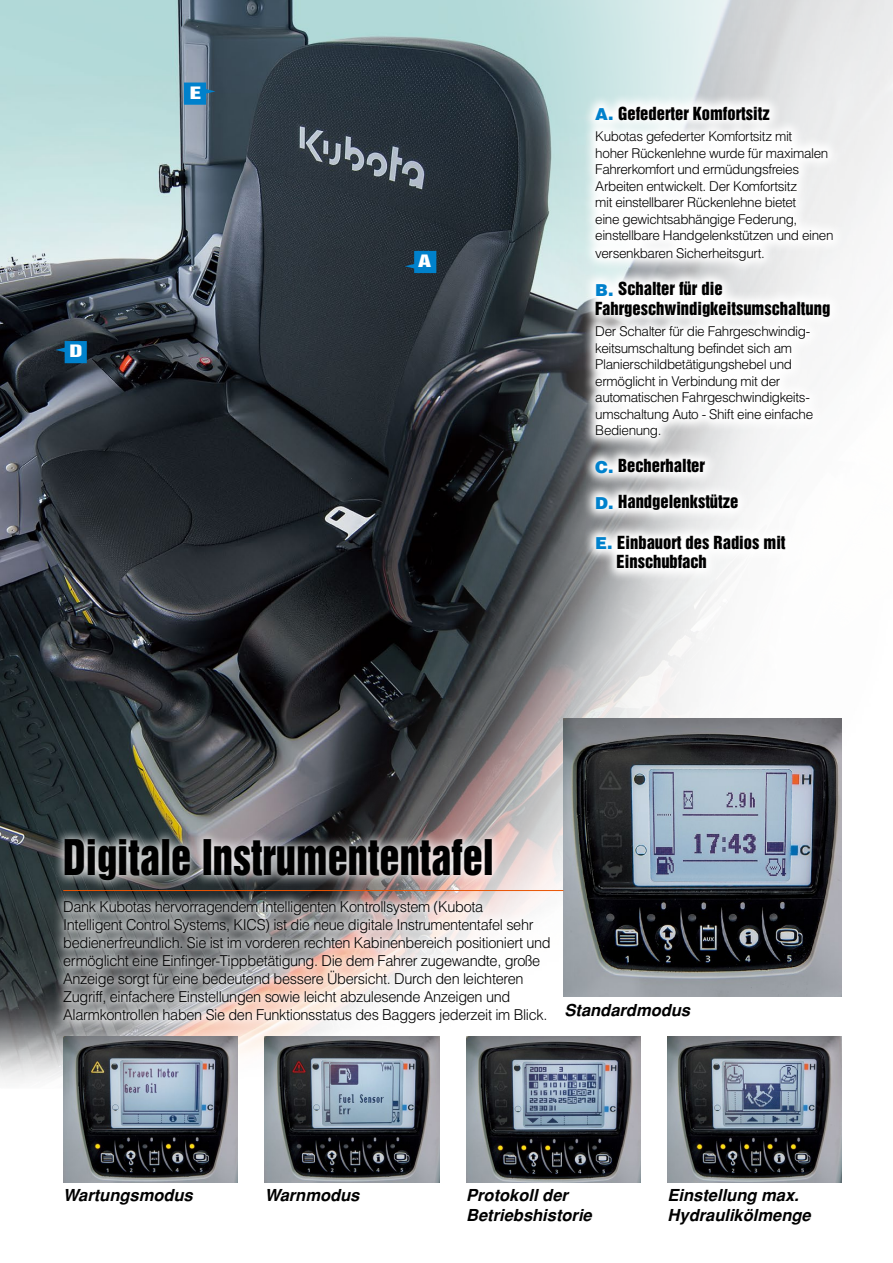
<style>
.page{position:relative;width:893px;height:1263px;background:#fff}
.page>*{position:absolute;margin:0;border:0;box-sizing:border-box;transform-origin:0 0}
.t1{font:45px "Helvetica Inserat LT Std";color:#000;scale:.9 1}
.t2{font:16.5px/19.5px "Helvetica Inserat LT Std";color:#000}
.t3{font:italic 700 16.5px/19.5px "Helvetica";color:#000}
.t4{font:15.6px "Helvetica Inserat LT Std";color:#fff;scale:1.5 1}
.t5{font:300 15px/18px "Helvetica";letter-spacing:-.025em;color:#000}
.t6{font:300 13.5px/16.6px "Helvetica";letter-spacing:-.03em;color:#000}
.s1{font-family:"Helvetica";font-weight:900;color:#0081cc}
</style>
<div class="page">
<img style="left:0;top:0;width:893px;height:1088px">
<svg style="left:405px;top:251px;width:31px;height:22px"></svg>
<svg style="left:55px;top:341px;width:32px;height:22px"></svg>
<svg style="left:184px;top:83px;width:31px;height:22px"></svg>
<img style="left:563px;top:719px;width:279px;height:277px">
<div style="left:53px;top:828px;width:508px;height:207px;background:#fff;opacity:.75"></div>
<hr style="left:63px;top:890px;width:500px;height:1px;background:#ea5504">
<svg style="left:582px;top:92px;width:264px;height:490px"></svg>
<img style="left:63px;top:1037px;width:175px;height:145px">
<img style="left:265px;top:1037px;width:174px;height:145px">
<img style="left:668px;top:1037px;width:174px;height:145px">
<img style="left:466px;top:1037px;width:174px;height:145px">
<p class="t4" style="left:70px;top:342px;width:10px">D</p>
<p class="t4" style="left:190px;top:83px;width:9px">E</p>
<p class="t4" style="left:418px;top:252px;width:10px">A</p>
<p class="t2" style="left:595px;top:104px;width:176px"><span class="s1">A.</span> Gefederter Komfortsitz</p>
<p class="t6" style="left:595px;top:128px;width:240px">Kubotas gefederter Komfortsitz mit<br>hoher Rückenlehne wurde für maximalen Fahrerkomfort und ermüdungsfreies Arbeiten entwickelt. Der Komfortsitz<br>mit einstellbarer Rückenlehne bietet<br>eine gewichtsabhängige Federung, einstellbare Handgelenkstützen und einen versenkbaren Sicherheitsgurt.</p>
<p class="t2" style="left:595px;top:279px;width:236px"><span class="s1">B.</span> Schalter für die<br>Fahrgeschwindigkeitsumschaltung</p>
<p class="t6" style="left:595px;top:323px;width:219px">Der Schalter für die Fahrgeschwindig&shy;keitsumschaltung befindet sich am Planierschildbetätigungshebel und ermöglicht in Verbindung mit der automatischen Fahrgeschwindigkeits&shy;umschaltung Auto - Shift eine einfache Bedienung.</p>
<p class="t2" style="left:595px;top:448px;width:145px;line-height:36px"><span class="s1">C.</span> Becherhalter<br><span class="s1">D.</span> Handgelenkstütze</p>
<p class="t2" style="left:617px;top:533px;width:170px;text-indent:-21px"><span class="s1">E.</span> Einbauort des Radios mit<br>Einschubfach</p>
<h1 class="t1" style="left:63px;top:830px;width:480px">Digitale Instrumententafel</h1>
<p class="t5" style="left:63px;top:897px;width:489px">Dank Kubotas hervorragendem Intelligenten Kontrollsystem (Kubota<br>Intelligent Control Systems, KICS) ist die neue digitale Instrumententafel sehr bedienerfreundlich. Sie ist im vorderen rechten Kabinenbereich positioniert und ermöglicht eine Einfinger-Tippbetätigung. Die dem Fahrer zugewandte, große Anzeige sorgt für eine bedeutend bessere Übersicht. Durch den leichteren Zugriff, einfachere Einstellungen sowie leicht abzulesende Anzeigen und Alarmkontrollen haben Sie den Funktionsstatus des Baggers jederzeit im Blick.</p>
<p class="t3" style="left:564px;top:1000px;width:127px">Standardmodus</p>
<p class="t3" style="left:63px;top:1185px;width:131px">Wartungsmodus</p>
<p class="t3" style="left:265px;top:1185px;width:96px">Warnmodus</p>
<p class="t3" style="left:668px;top:1185px;width:145px">Einstellung max.<br>Hydraulikölmenge</p>
<p class="t3" style="left:466px;top:1185px;width:127px">Protokoll der<br>Betriebshistorie</p>
</div>
